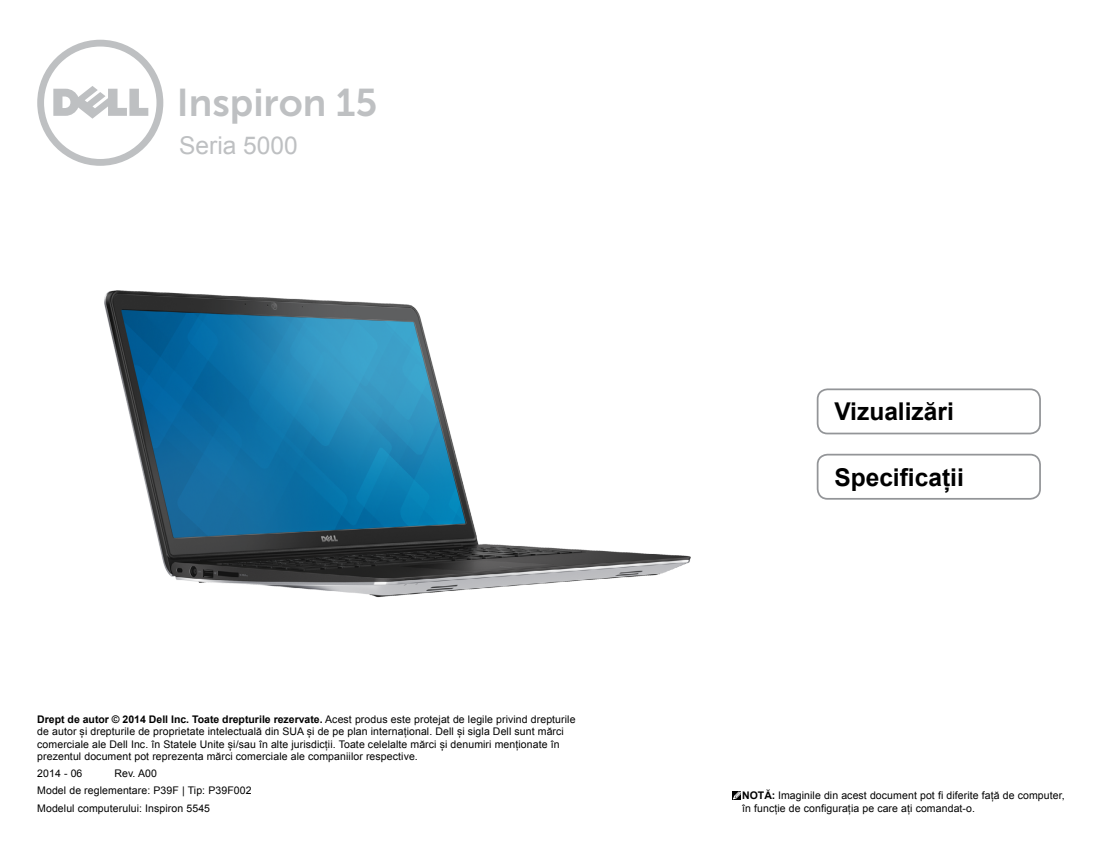
<style>
.page{position:relative;width:1117px;height:844px;background:#fff}
.page>*{position:absolute;margin:0;border:0;box-sizing:border-box;transform-origin:0 0}
.TitleBrand{font:38.5px "Museo Sans For Dell 700";color:#bec0c2}
.Cover_Title{font:700 24.5px "Arial";color:#000}
.Model{font:24.5px "Arial";color:#bec0c2}
.Legal_1{font:10.5px/12.2px "Arial";letter-spacing:.01em;color:#000}
.Note_Legal{font:10.5px/12.2px "Arial";letter-spacing:.01em;color:#000}
.s1{font-weight:700}
</style>
<div class="page">
<div style="left:816px;top:388px;width:224px;height:46px;border:2px solid #939598;border-radius:10px"></div>
<div style="left:816px;top:453px;width:224px;height:46px;border:2px solid #939598;border-radius:10px"></div>
<img style="left:104px;top:290px;width:587px;height:308px">
<svg style="left:37px;top:40px;width:126px;height:126px"></svg>
<div style="left:732px;top:791px;width:8px;height:9px;background:#000"></div>
<svg style="left:733px;top:791px;width:7px;height:8px"></svg>
<p class="TitleBrand" style="left:177px;top:81px;width:202px">Inspiron 15</p>
<p class="Model" style="left:179px;top:130px;width:120px">Seria 5000</p>
<p class="Legal_1" style="left:37px;top:713px;width:539px"><span class="s1">Drept de autor © 2014 Dell Inc. Toate drepturile rezervate.</span> Acest produs este protejat de legile privind drepturile de autor și drepturile de proprietate intelectuală din SUA și de pe plan internațional. Dell și sigla Dell sunt mărci comerciale ale Dell Inc. în Statele Unite și/sau în alte jurisdicții. Toate celelalte mărci și denumiri menționate în prezentul document pot reprezenta mărci comerciale ale companiilor respective.</p>
<p class="Legal_1" style="left:37px;top:767px;width:47px">2014 ‑ 06</p>
<p class="Legal_1" style="left:114px;top:767px;width:44px">Rev. A00</p>
<p class="Legal_1" style="left:37px;top:784px;width:216px">Model de reglementare: P39F | Tip: P39F002</p>
<p class="Legal_1" style="left:37px;top:801px;width:174px">Modelul computerului: Inspiron 5545</p>
<p class="Cover_Title" style="left:834px;top:395px;width:121px">Vizualizări</p>
<p class="Cover_Title" style="left:834px;top:460px;width:131px">Specificații</p>
<p class="Note_Legal" style="left:742px;top:789px;width:324px"><span class="s1">NOTĂ:</span> Imaginile din acest document pot fi diferite față de computer, în funcție de configurația pe care ați comandat-o.</p>
</div>
